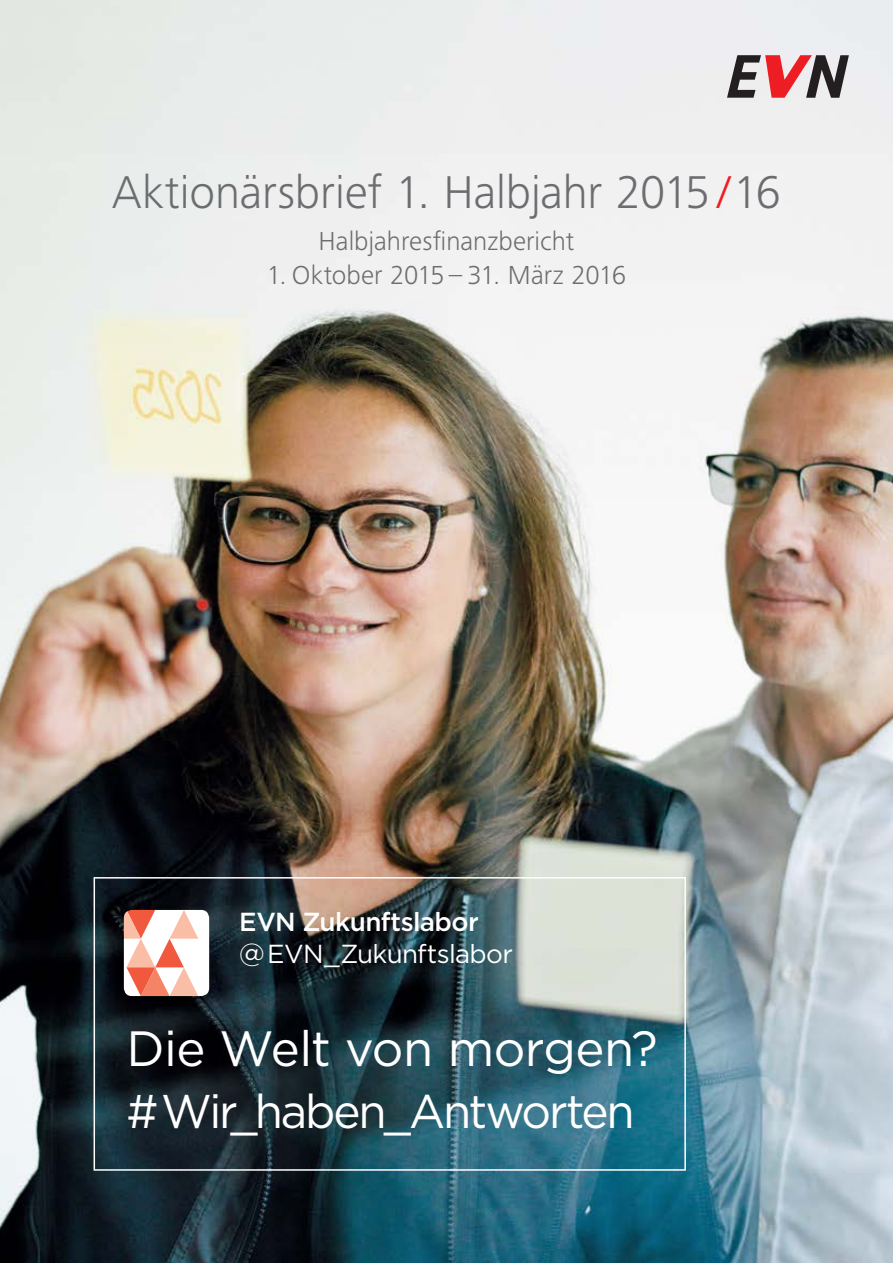
<style>
.page{position:relative;width:893px;height:1263px;background:#fff}
.page>*{position:absolute;margin:0;border:0;box-sizing:border-box;transform-origin:0 0}
.t1{font:49.5px "Gotham";letter-spacing:-.01em;color:#fff}
.t2{font:300 47.7px "Frutiger Nextfor EVN";letter-spacing:-.005em;color:#6c6d70}
.t3{font:47.25px "Gotham";letter-spacing:-.05em;color:#fff}
.t4{font:300 27px "Frutiger Nextfor EVN";color:#6c6d70}
.t5{font:26.1px "Gotham";letter-spacing:-.025em;color:#fff}
.t6{font:500 26.1px "Gotham";letter-spacing:-.025em;color:#fff}
.s1{color:#ee1d23}
</style>
<div class="page">
<img style="left:0;top:0;width:893px;height:1263px">
<svg style="left:727px;top:55px;width:122px;height:43px;background:#ac8284"></svg>
<div style="left:94px;top:877px;width:592px;height:294px;border:2px solid #fff"></div>
<h2 class="t2" style="left:112px;top:164px;width:670px">Aktionärsbrief 1. Halbjahr 2015 <span class="s1">/</span>16</h2>
<p class="t4" style="left:319px;top:225px;width:257px">Halbjahresfinanzbericht</p>
<p class="t4" style="left:267px;top:260px;width:361px">1. Oktober 2015 – 31. März 2016</p>
<p class="t6" style="left:239px;top:904px;width:241px">EVN Zukunftslabor</p>
<p class="t5" style="left:239px;top:937px;width:275px">@ EVN_Zukunftslabor</p>
<h1 class="t1" style="left:126px;top:1017px;width:533px">Die Welt von morgen?</h1>
<h3 class="t3" style="left:126px;top:1081px;width:510px"># Wir_haben_Antworten</h3>
</div>
